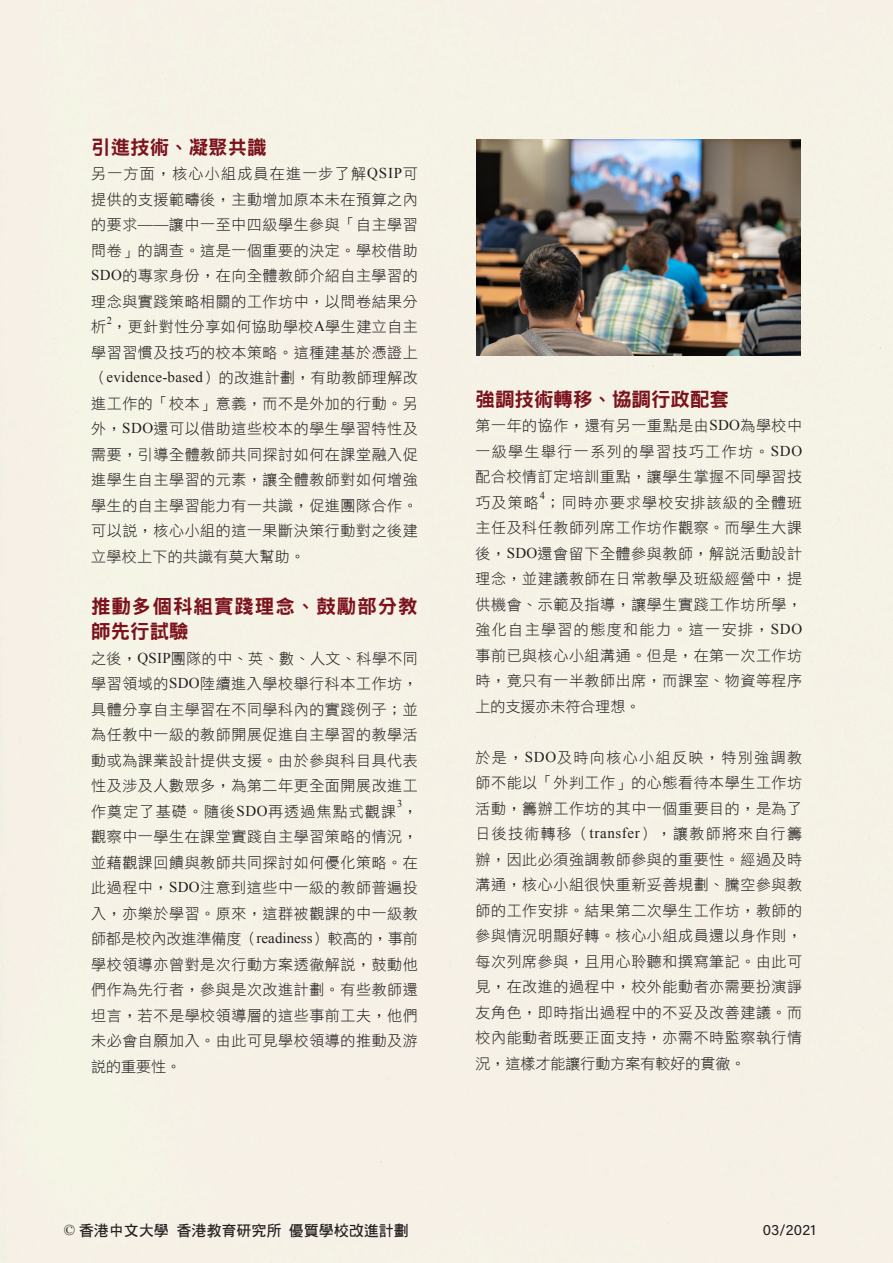
<style>
.page{position:relative;width:893px;height:1263px;background:#f5f1e6}
.page>*{position:absolute;margin:0;border:0;box-sizing:border-box;transform-origin:0 0}
.t1{font:19.5px "DFN Hei XB HK BF";color:#7b121c}
.t2{font:19.5px "DFN Hei XB HK BF";letter-spacing:.05em;color:#7b121c}
.t3{font:15px/25.5px "DF Hei Lt HK BF";letter-spacing:.04em;color:#231f20;text-align:justify}
.t4{font:15px "DF Hei Lt HK BF";color:#231f20}
.t5{font:15px "DF Hei Bd HK BF";color:#231f20}
.t6{font:15px "DF Hei Lt HK BF";letter-spacing:.02em;color:#231f20}
.t7{font:15px "Acumin Variable Concept";letter-spacing:.025em;color:#231f20}
.t8{font:10.5px "Times New Roman";color:#231f20}
.s1{font-family:"Times New Roman"}
</style>
<div class="page">
<img style="left:477px;top:139px;width:324px;height:216px">
<p class="t1" style="left:91px;top:137px;width:177px">引進技術、凝聚共識</p>
<p class="t3" style="left:91px;top:161px;width:328px">另一方面，核心小組成員在進一步了解<span class="s1">QSIP</span>可提供的支援範疇後，主動增加原本未在預算之內的要求<span class="s1">——</span>讓中一至中四級學生參與「自主學習問卷」的調查。這是一個重要的決定。學校借助<span class="s1">SDO</span>的專家身份，在向全體教師介紹自主學習的理念與實踐策略相關的工作坊中，以問卷結果分析，更針對性分享如何協助學校<span class="s1">A</span>學生建立自主</p>
<p class="t8" style="left:107px;top:313px;width:7px">2</p>
<p class="t3" style="left:91px;top:339px;width:328px">學習習慣及技巧的校本策略。這種建基於憑證上（<span class="s1">evidence-based</span>）的改進計劃，有助教師理解改進工作的「校本」意義，而不是外加的行動。另外，<span class="s1">SDO</span>還可以借助這些校本的學生學習特性及需要，引導全體教師共同探討如何在課堂融入促進學生自主學習的元素，讓全體教師對如何增強學生的自主學習能力有一共識，促進團隊合作。可以說，核心小組的這一果斷決策行動對之後建</p>
<p class="t6" style="left:91px;top:549px;width:215px">立學校上下的共識有莫大幫助。</p>
<p class="t2" style="left:91px;top:596px;width:328px">推動多個科組實踐理念、鼓勵部分教</p>
<p class="t1" style="left:91px;top:621px;width:99px">師先行試驗</p>
<p class="t3" style="left:91px;top:645px;width:328px">之後，<span class="s1">QSIP</span>團隊的中、英、數、人文、科學不同學習領域的<span class="s1">SDO</span>陸續進入學校舉行科本工作坊，具體分享自主學習在不同學科內的實踐例子；並為任教中一級的教師開展促進自主學習的教學活動或為課業設計提供支援。由於參與科目具代表性及涉及人數眾多，為第二年更全面開展改進工作奠定了基礎。隨後<span class="s1">SDO</span>再透過焦點式觀課</p>
<p class="t8" style="left:397px;top:796px;width:7px">3</p>
<p class="t3" style="left:91px;top:798px;width:328px;text-indent:312px">，觀察中一學生在課堂實踐自主學習策略的情況，並藉觀課回饋與教師共同探討如何優化策略。在此過程中，<span class="s1">SDO</span>注意到這些中一級的教師普遍投入，亦樂於學習。原來，這群被觀課的中一級教師都是校內改進準備度（<span class="s1">readiness</span>）較高的，事前學校領導亦曾對是次行動方案透徹解說，鼓動他們作為先行者，參與是次改進計劃。有些教師還坦言，若不是學校領導層的這些事前工夫，他們未必會自願加入。由此可見學校領導的推動及游</p>
<p class="t3" style="left:91px;top:1053px;width:92px">說的重要性。</p>
<p class="t1" style="left:475px;top:389px;width:255px">強調技術轉移、協調行政配套</p>
<p class="t3" style="left:475px;top:413px;width:328px">第一年的協作，還有另一重點是由<span class="s1">SDO</span>為學校中一級學生舉行一系列的學習技巧工作坊。<span class="s1">SDO</span>配合校情訂定培訓重點，讓學生掌握不同學習技巧及策略；同時亦要求學校安排該級的全體班</p>
<p class="t8" style="left:540px;top:488px;width:7px">4</p>
<p class="t3" style="left:475px;top:515px;width:328px">主任及科任教師列席工作坊作觀察。而學生大課後，<span class="s1">SDO</span>還會留下全體參與教師，解說活動設計理念，並建議教師在日常教學及班級經營中，提供機會、示範及指導，讓學生實踐工作坊所學，強化自主學習的態度和能力。這一安排，<span class="s1">SDO</span>事前已與核心小組溝通。但是，在第一次工作坊時，竟只有一半教師出席，而課室、物資等程序</p>
<p class="t4" style="left:475px;top:699px;width:166px">上的支援亦未符合理想。</p>
<p class="t3" style="left:475px;top:744px;width:328px">於是，<span class="s1">SDO</span>及時向核心小組反映，特別強調教師不能以「外判工作」的心態看待本學生工作坊活動，籌辦工作坊的其中一個重要目的，是為了日後技術轉移（<span class="s1">transfer</span>），讓教師將來自行籌辦，因此必須強調教師參與的重要性。經過及時溝通，核心小組很快重新妥善規劃、騰空參與教師的工作安排。結果第二次學生工作坊，教師的參與情況明顯好轉。核心小組成員還以身作則，每次列席參與，且用心聆聽和撰寫筆記。由此可見，在改進的過程中，校外能動者亦需要扮演諍友角色，即時指出過程中的不妥及改善建議。而校內能動者既要正面支持，亦需不時監察執行情</p>
<p class="t4" style="left:475px;top:1056px;width:271px">況，這樣才能讓行動方案有較好的貫徹。</p>
<p class="t5" style="left:64px;top:1222px;width:347px"><span class="s1">©</span> 香港中文大學 香港教育研究所 優質學校改進計劃</p>
<p class="t7" style="left:763px;top:1220px;width:54px">03/2021</p>
</div>
